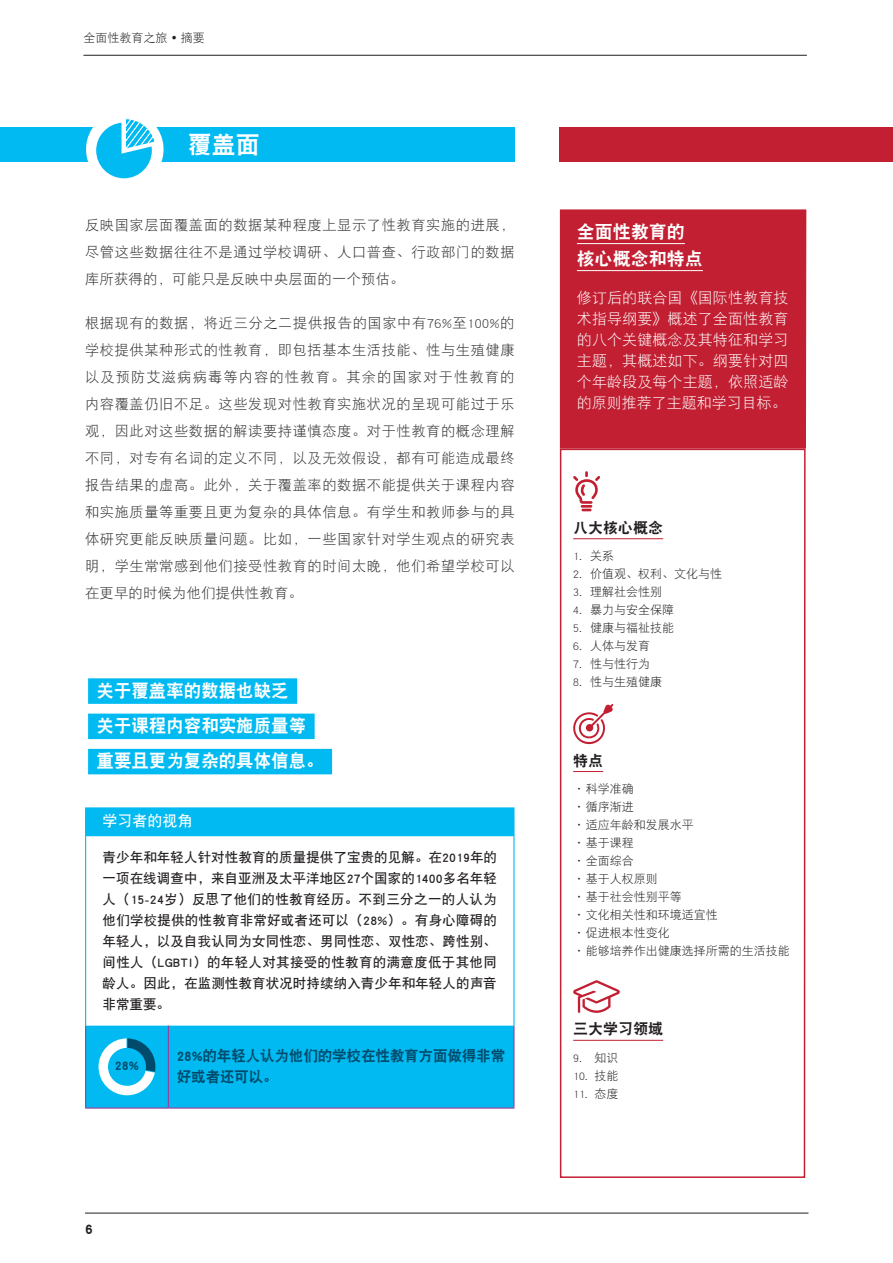
<style>
.page{position:relative;width:893px;height:1263px;background:#fff}
.page>*{position:absolute;margin:0;border:0;box-sizing:border-box;transform-origin:0 0}
.Titre{font:24px "DFP Hei W9";color:#fff}
.p6_Box_Head{font:18px/35.2px "DFP Hei W9";color:#fff}
.p6_Box_text{font:15px/21px "DFP Hei W3";letter-spacing:.01em;color:#fff;text-align:justify}
.Graph_text{font:15px/21px "DFP Hei W9";letter-spacing:-.01em;color:#004b6c}
.BOX_2_Head{font:15px "DFP Hei W9";color:#231f20}
.BOX_2_Head-2{font:15px "DFP Hei W7";color:#fff}
.TEXTE{font:14.25px/27px "DFP Hei W3";letter-spacing:.04em;color:#312f30;text-align:justify}
.BOX_2_text{font:13.5px/21px "DFP Hei W7";letter-spacing:.005em;color:#231f20;text-align:justify}
.Graph{font:13.5px "DFP Hei W9";color:#004b6c}
.t1{font:12px "DFP Hei W3";color:#231f20}
</style>
<div class="page">
<hr style="left:83px;top:55px;width:724px;height:1px;background:#231f20">
<hr style="left:85px;top:1213px;width:723px;height:1px;background:#231f20">
<div style="left:0;top:128px;width:514px;height:34px;background:#00baf1"></div>
<div style="left:560px;top:128px;width:333px;height:34px;background:#c21f32"></div>
<div style="left:88px;top:678px;width:209px;height:26px;background:#00baf1"></div>
<div style="left:88px;top:714px;width:227px;height:25px;background:#00baf1"></div>
<div style="left:88px;top:749px;width:244px;height:25px;background:#00baf1"></div>
<div style="left:560px;top:209px;width:246px;height:240px;background:#c21f32"></div>
<hr style="left:577px;top:243px;width:108px;height:1px;background:#fff">
<hr style="left:577px;top:270px;width:126px;height:1px;background:#fff">
<svg style="left:559px;top:448px;width:247px;height:730px"></svg>
<svg style="left:86px;top:808px;width:427px;height:299px"></svg>
<hr style="left:85px;top:1026px;width:1px;height:81px;background:#983e97">
<hr style="left:168px;top:1026px;width:1px;height:81px;background:#983e97">
<hr style="left:513px;top:1026px;width:1px;height:81px;background:#983e97">
<hr style="left:85px;top:1107px;width:83px;height:1px;background:#983e97">
<hr style="left:168px;top:1107px;width:346px;height:1px;background:#983e97">
<hr style="left:85px;top:807px;width:83px;height:1px;background:#00baf1">
<svg style="left:85px;top:808px;width:1px;height:28px"></svg>
<hr style="left:168px;top:807px;width:346px;height:1px;background:#00baf1">
<svg style="left:513px;top:808px;width:1px;height:28px"></svg>
<hr style="left:85px;top:836px;width:1px;height:190px;background:#00baf1">
<hr style="left:513px;top:836px;width:1px;height:190px;background:#00baf1">
<svg style="left:99px;top:1038px;width:56px;height:57px"></svg>
<svg style="left:573px;top:471px;width:27px;height:40px"></svg>
<hr style="left:573px;top:538px;width:90px;height:1px;background:#c21f32">
<svg style="left:571px;top:704px;width:42px;height:41px"></svg>
<div style="left:586px;top:724px;width:7px;height:7px;background:#c21f32;border-radius:50%"></div>
<hr style="left:573px;top:771px;width:30px;height:1px;background:#c21f32">
<svg style="left:573px;top:980px;width:47px;height:33px"></svg>
<hr style="left:573px;top:1040px;width:90px;height:1px;background:#c21f32">
<div style="left:86px;top:111px;width:78px;height:77px;background:#fff;border-radius:50%"></div>
<svg style="left:96px;top:118px;width:59px;height:60px"></svg>
<p class="t1" style="left:83px;top:32px;width:123px">全面性教育之旅 • 摘要</p>
<p class="Titre" style="left:188px;top:133px;width:74px">覆盖面</p>
<p class="TEXTE" style="left:85px;top:211px;width:431px">反映国家层面覆盖面的数据某种程度上显示了性教育实施的进展，尽管这些数据往往不是通过学校调研、人口普查、行政部门的数据库所获得的，可能只是反映中央层面的一个预估。</p>
<p class="TEXTE" style="left:85px;top:309px;width:431px">根据现有的数据，将近三分之二提供报告的国家中有76%至100%的学校提供某种形式的性教育，即包括基本生活技能、性与生殖健康以及预防艾滋病病毒等内容的性教育。其余的国家对于性教育的内容覆盖仍旧不足。这些发现对性教育实施状况的呈现可能过于乐观，因此对这些数据的解读要持谨慎态度。对于性教育的概念理解不同，对专有名词的定义不同，以及无效假设，都有可能造成最终报告结果的虚高。此外，关于覆盖率的数据不能提供关于课程内容和实施质量等重要且更为复杂的具体信息。有学生和教师参与的具体研究更能反映质量问题。比如，一些国家针对学生观点的研究表明，学生常常感到他们接受性教育的时间太晚，他们希望学校可以在更早的时候为他们提供性教育。</p>
<p class="p6_Box_Head" style="left:97px;top:672px;width:228px">关于覆盖率的数据也缺乏<br>关于课程内容和实施质量等重要且更为复杂的具体信息。</p>
<p class="BOX_2_Head-2" style="left:103px;top:813px;width:91px">学习者的视角</p>
<p class="BOX_2_text" style="left:103px;top:846px;width:396px">青少年和年轻人针对性教育的质量提供了宝贵的见解。在2019年的一项在线调查中，来自亚洲及太平洋地区27个国家的1400多名年轻人（15-24岁）反思了他们的性教育经历。不到三分之一的人认为他们学校提供的性教育非常好或者还可以（28%）。有身心障碍的年轻人，以及自我认同为女同性恋、男同性恋、双性恋、跨性别、间性人（LGBTI）的年轻人对其接受的性教育的满意度低于其他同龄人。因此，在监测性教育状况时持续纳入青少年和年轻人的声音非常重要。</p>
<p class="Graph" style="left:115px;top:1058px;width:26px">28%</p>
<p class="Graph_text" style="left:177px;top:1045px;width:330px">28%的年轻人认为他们的学校在性教育方面做得非常好或者还可以。</p>
<p class="BOX_2_Head" style="left:85px;top:1221px;width:9px">6</p>
<p class="p6_Box_Head" style="left:577px;top:213px;width:109px">全面性教育的</p>
<p class="p6_Box_Head" style="left:577px;top:240px;width:127px">核心概念和特点</p>
<p class="p6_Box_text" style="left:577px;top:287px;width:213px">修订后的联合国《国际性教育技术指导纲要》概述了全面性教育的八个关键概念及其特征和学习主题，其概述如下。纲要针对四个年龄段及每个主题，依照适龄的原则推荐了主题和学习目标。</p>
<p class="BOX_2_Head" style="left:573px;top:520px;width:91px">八大核心概念</p>
<p class="t1" style="left:573px;top:550px;width:43px">1. 关系</p>
<p class="t1" style="left:573px;top:568px;width:151px">2. 价值观、权利、文化与性</p>
<p class="t1" style="left:573px;top:586px;width:91px">3. 理解社会性别</p>
<p class="t1" style="left:573px;top:604px;width:103px">4. 暴力与安全保障</p>
<p class="t1" style="left:573px;top:622px;width:103px">5. 健康与福祉技能</p>
<p class="t1" style="left:573px;top:640px;width:79px">6. 人体与发育</p>
<p class="t1" style="left:573px;top:658px;width:79px">7. 性与性行为</p>
<p class="t1" style="left:573px;top:676px;width:91px">8. 性与生殖健康</p>
<p class="BOX_2_Head" style="left:573px;top:753px;width:31px">特点</p>
<p class="t1" style="left:573px;top:782px;width:62px">•科学准确</p>
<p class="t1" style="left:573px;top:800px;width:62px">•循序渐进</p>
<p class="t1" style="left:573px;top:818px;width:122px">•适应年龄和发展水平</p>
<p class="t1" style="left:573px;top:836px;width:62px">•基于课程</p>
<p class="t1" style="left:573px;top:854px;width:62px">•全面综合</p>
<p class="t1" style="left:573px;top:872px;width:86px">•基于人权原则</p>
<p class="t1" style="left:573px;top:890px;width:110px">•基于社会性别平等</p>
<p class="t1" style="left:573px;top:908px;width:146px">•文化相关性和环境适宜性</p>
<p class="t1" style="left:573px;top:926px;width:98px">•促进根本性变化</p>
<p class="t1" style="left:573px;top:944px;width:218px">•能够培养作出健康选择所需的生活技能</p>
<p class="BOX_2_Head" style="left:573px;top:1021px;width:91px">三大学习领域</p>
<p class="t1" style="left:573px;top:1051px;width:47px">9. 知识</p>
<p class="t1" style="left:573px;top:1069px;width:47px">10. 技能</p>
<p class="t1" style="left:573px;top:1087px;width:47px">11. 态度</p>
</div>
